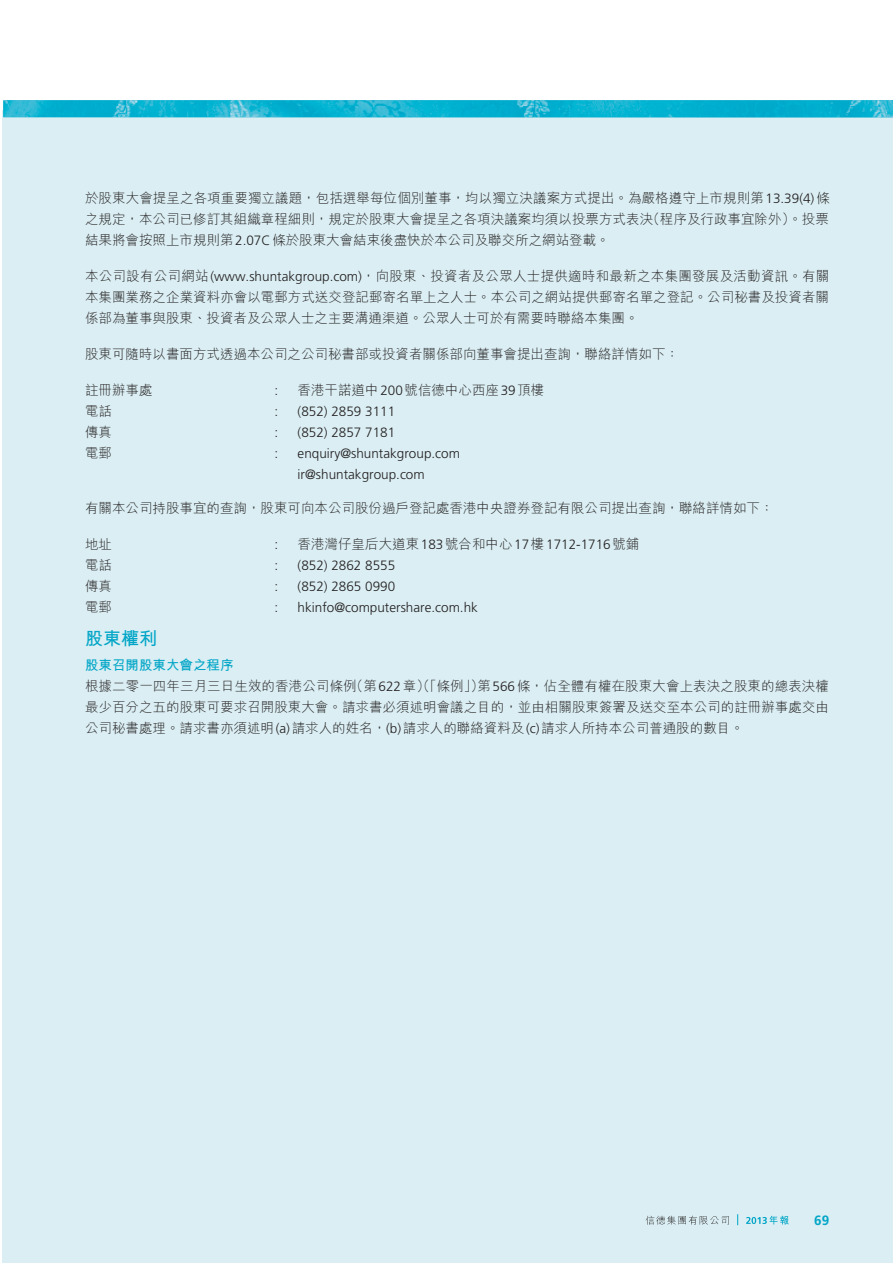
<style>
.page{position:relative;width:893px;height:1263px;background:#fff}
.page>*{position:absolute;margin:0;border:0;box-sizing:border-box;transform-origin:0 0}
.t1{font:18px "M Hei HK Bold E Ten B5 H";color:#00a5c7}
.t2{font:13.5px/21px "M Hei HK Light E Ten B5 H";color:#231f20;text-align:justify}
.t3{font:300 13.5px/21px "Frutiger LT Std";color:#231f20}
.t4{font:13.5px "M Hei HK Bold E Ten B5 H";color:#00a5c7}
.t5{font:700 13.5px "Frutiger LT Std";color:#00a5c7}
.s1{font-family:"Frutiger LT Std";font-weight:300}
</style>
<div class="page">
<div style="left:3px;top:111px;width:890px;height:1152px;background:#daeef3"></div>
<img style="left:3px;top:100px;width:890px;height:17px">
<svg style="left:746px;top:1216px;width:43px;height:9px"></svg>
<svg style="left:645px;top:1216px;width:84px;height:9px"></svg>
<p class="t2" style="left:85px;top:190px;width:746px">於股東大會提呈之各項重要獨立議題，包括選舉每位個別董事，均以獨立決議案方式提出。為嚴格遵守上市規則第<span class="s1">13.39(4)</span>條之規定，本公司已修訂其組織章程細則，規定於股東大會提呈之各項決議案均須以投票方式表決（程序及行政事宜除外）。投票結果將會按照上市規則第<span class="s1">2.07C</span>條於股東大會結束後盡快於本公司及聯交所之網站登載。</p>
<p class="t2" style="left:85px;top:268px;width:746px">本公司設有公司網站<span class="s1">(www.shuntakgroup.com)</span>，向股東、投資者及公眾人士提供適時和最新之本集團發展及活動資訊。有關本集團業務之企業資料亦會以電郵方式送交登記郵寄名單上之人士。本公司之網站提供郵寄名單之登記。公司秘書及投資者關係部為董事與股東、投資者及公眾人士之主要溝通渠道。公眾人士可於有需要時聯絡本集團。</p>
<p class="t2" style="left:85px;top:346px;width:596px">股東可隨時以書面方式透過本公司之公司秘書部或投資者關係部向董事會提出查詢，聯絡詳情如下：</p>
<p class="t2" style="left:85px;top:381px;width:69px">註冊辦事處</p>
<p class="t3" style="left:274px;top:381px;width:5px">:</p>
<p class="t2" style="left:298px;top:381px;width:248px">香港干諾道中<span class="s1">200</span>號信德中心西座<span class="s1">39</span>頂樓</p>
<p class="t2" style="left:85px;top:402px;width:28px">電話</p>
<p class="t3" style="left:274px;top:402px;width:5px">:</p>
<p class="t3" style="left:298px;top:402px;width:99px">(852) 2859 3111</p>
<p class="t2" style="left:85px;top:423px;width:28px">傳真</p>
<p class="t3" style="left:274px;top:423px;width:5px">:</p>
<p class="t3" style="left:298px;top:423px;width:99px">(852) 2857 7181</p>
<p class="t2" style="left:85px;top:444px;width:28px">電郵</p>
<p class="t3" style="left:274px;top:444px;width:5px">:</p>
<p class="t3" style="left:298px;top:444px;width:164px">enquiry@shuntakgroup.com ir@shuntakgroup.com</p>
<p class="t2" style="left:85px;top:500px;width:690px">有關本公司持股事宜的查詢，股東可向本公司股份過戶登記處香港中央證券登記有限公司提出查詢，聯絡詳情如下：</p>
<p class="t2" style="left:85px;top:535px;width:28px">地址</p>
<p class="t3" style="left:274px;top:535px;width:5px">:</p>
<p class="t2" style="left:298px;top:535px;width:343px">香港灣仔皇后大道東<span class="s1">183</span>號合和中心<span class="s1">17</span>樓<span class="s1">1712-1716</span>號鋪</p>
<p class="t2" style="left:85px;top:556px;width:28px">電話</p>
<p class="t3" style="left:274px;top:556px;width:5px">:</p>
<p class="t3" style="left:298px;top:556px;width:99px">(852) 2862 8555</p>
<p class="t2" style="left:85px;top:577px;width:28px">傳真</p>
<p class="t3" style="left:274px;top:577px;width:5px">:</p>
<p class="t3" style="left:298px;top:577px;width:99px">(852) 2865 0990</p>
<p class="t2" style="left:85px;top:598px;width:28px">電郵</p>
<p class="t3" style="left:274px;top:598px;width:5px">:</p>
<p class="t3" style="left:298px;top:598px;width:182px">hkinfo@computershare.com.hk</p>
<h1 class="t1" style="left:85px;top:632px;width:73px">股東權利</h1>
<p class="t4" style="left:85px;top:660px;width:150px">股東召開股東大會之程序</p>
<p class="t2" style="left:85px;top:678px;width:745px">根據二零一四年三月三日生效的香港公司條例（第<span class="s1">622</span>章）（「條例」）第<span class="s1">566</span>條，佔全體有權在股東大會上表決之股東的總表決權最少百分之五的股東可要求召開股東大會。請求書必須述明會議之目的，並由相關股東簽署及送交至本公司的註冊辦事處交由公司秘書處理。請求書亦須述明<span class="s1">(a)</span>請求人的姓名，<span class="s1">(b)</span>請求人的聯絡資料及<span class="s1">(c)</span>請求人所持本公司普通股的數目。</p>
<p class="t5" style="left:814px;top:1214px;width:17px">69</p>
</div>
